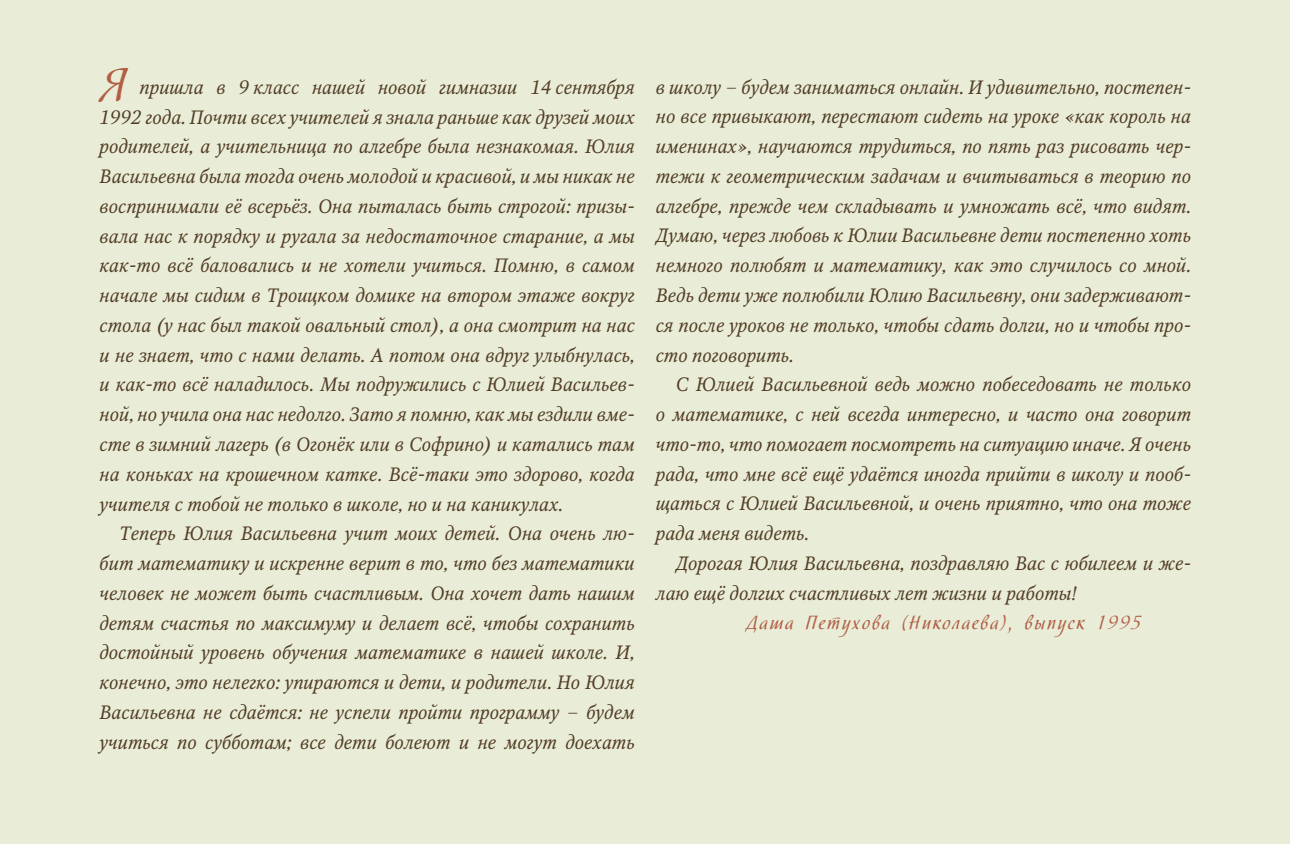
<style>
.page{position:relative;width:1290px;height:844px;background:#fff}
.page>*{position:absolute;margin:0;border:0;box-sizing:border-box;transform-origin:0 0}
.t1{font:48.12px "Hortensia C";color:#b15e45}
.t2{font:italic 19.25px/29.8px "Octava C";color:#533d25;text-align:justify}
.t3{font:19.25px "Hortensia C";letter-spacing:.07em;color:#b15e45}
</style>
<div class="page">
<div style="left:0;top:0;width:1290px;height:843px;background:#e9edd7"></div>
<h1 class="t1" style="left:99px;top:54px;width:31px">Я</h1>
<p class="t2" style="left:99px;top:73px;width:537px;text-indent:40px">пришла в 9 класс нашей новой гимназии 14 сентября 1992 года. Почти всех учителей я знала раньше как друзей моих родителей, а учительница по алгебре была незнакомая. Юлия Васильевна была тогда очень молодой и красивой, и мы никак не воспринимали её всерьёз. Она пыталась быть строгой: призы&shy;вала нас к порядку и ругала за недостаточное старание, а мы как-то всё баловались и не хотели учиться. Помню, в самом начале мы сидим в Троицком домике на втором этаже вокруг стола (у нас был такой овальный стол), а она смотрит на нас и не знает, что с нами делать. А потом она вдруг улыбнулась, и как-то всё наладилось. Мы подружились с Юлией Васильев&shy;ной, но учила она нас недолго. Зато я помню, как мы ездили вме&shy;сте в зимний лагерь (в Огонёк или в Софрино) и катались там на коньках на крошечном катке. Всё-таки это здорово, когда учителя с тобой не только в школе, но и на каникулах.</p>
<p class="t2" style="left:99px;top:519px;width:537px;text-indent:20px">Теперь Юлия Васильевна учит моих детей. Она очень лю&shy;бит математику и искренне верит в то, что без математики человек не может быть счастливым. Она хочет дать нашим детям счастья по максимуму и делает всё, чтобы сохранить достойный уровень обучения математике в нашей школе. И, конечно, это нелегко: упираются и дети, и родители. Но Юлия Васильевна не сдаётся: не успели пройти программу – будем учиться по субботам; все дети болеют и не могут доехать</p>
<p class="t2" style="left:655px;top:72px;width:537px">в школу – будем заниматься онлайн. И удивительно, постепен&shy;но все привыкают, перестают сидеть на уроке «как король на именинах», научаются трудиться, по пять раз рисовать чер&shy;тежи к геометрическим задачам и вчитываться в теорию по алгебре, прежде чем складывать и умножать всё, что видят.<br>Думаю, через любовь к Юлии Васильевне дети постепенно хоть немного полюбят и математику, как это случилось со мной.<br>Ведь дети уже полюбили Юлию Васильевну, они задерживают&shy;ся после уроков не только, чтобы сдать долги, но и чтобы про&shy;сто поговорить.</p>
<p class="t2" style="left:655px;top:370px;width:537px;text-indent:20px">С Юлией Васильевной ведь можно побеседовать не только о математике, с ней всегда интересно, и часто она говорит что-то, что помогает посмотреть на ситуацию иначе. Я очень рада, что мне всё ещё удаётся иногда прийти в школу и пооб&shy;щаться с Юлией Васильевной, и очень приятно, что она тоже рада меня видеть.</p>
<p class="t2" style="left:655px;top:548px;width:537px;text-indent:20px">Дорогая Юлия Васильевна, поздравляю Вас с юбилеем и же&shy;лаю ещё долгих счастливых лет жизни и работы!</p>
<p class="t3" style="left:746px;top:610px;width:396px">Даша Петухова (Николаева), выпуск 1995</p>
</div>
